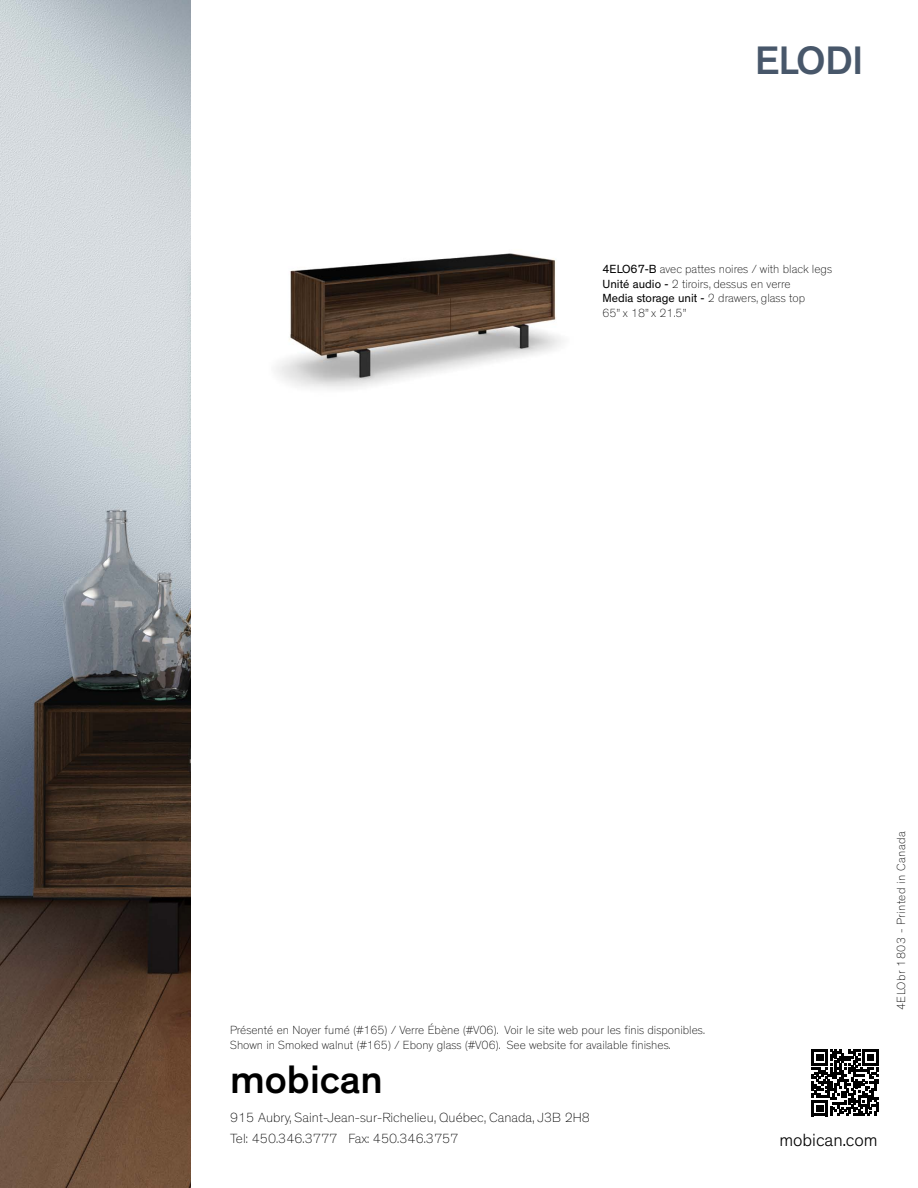
<style>
.page{position:relative;width:918px;height:1188px;background:#fff}
.page>*{position:absolute;margin:0;border:0;box-sizing:border-box;transform-origin:0 0}
.t1{font:500 40.5px "Theinhardt";color:#000}
.t2{font:500 40.5px "Theinhardt";color:#48576a}
.t3{font:300 18px "Theinhardt";color:#000}
.t4{font:100 13.5px/21.6px "Theinhardt";color:#000}
.t5{font:100 12px/14.4px "Theinhardt";color:#000}
.t6{font:100 12px "Theinhardt";letter-spacing:.03em;color:#000}
.s1{font-weight:400}
</style>
<div class="page">
<img style="left:276px;top:253px;width:287px;height:136px">
<svg style="left:812px;top:1049px;width:67px;height:67px"></svg>
<img style="left:0;top:0;width:190px;height:1188px">
<h1 class="t2" style="left:755px;top:36px;width:110px">ELODI</h1>
<p class="t5" style="left:602px;top:262px;width:231px"><span class="s1">4ELO67-B</span> avec pattes noires / with black legs <span class="s1">Unité audio -</span> 2 tiroirs, dessus en verre<br><span class="s1">Media storage unit -</span> 2 drawers, glass top<br>65” x 18” x 21.5”</p>
<p class="t5" style="left:230px;top:1023px;width:476px">Présenté en Noyer fumé (#165) / Verre Ébène (#V06). Voir le site web pour les finis disponibles.<br>Shown in Smoked walnut (#165) / Ebony glass (#V06). See website for available finishes.</p>
<h1 class="t1" style="left:230px;top:1055px;width:154px">mobican</h1>
<p class="t4" style="left:230px;top:1107px;width:361px">915 Aubry, Saint-Jean-sur-Richelieu, Québec, Canada, J3B 2H8<br>Tel: 450.346.3777 Fax: 450.346.3757</p>
<p class="t6" style="left:894px;top:1010px;width:180px;rotate:-90deg">4ELObr 1803 - Printed in Canada</p>
<h2 class="t3" style="left:779px;top:1129px;width:100px">mobican.com</h2>
</div>
